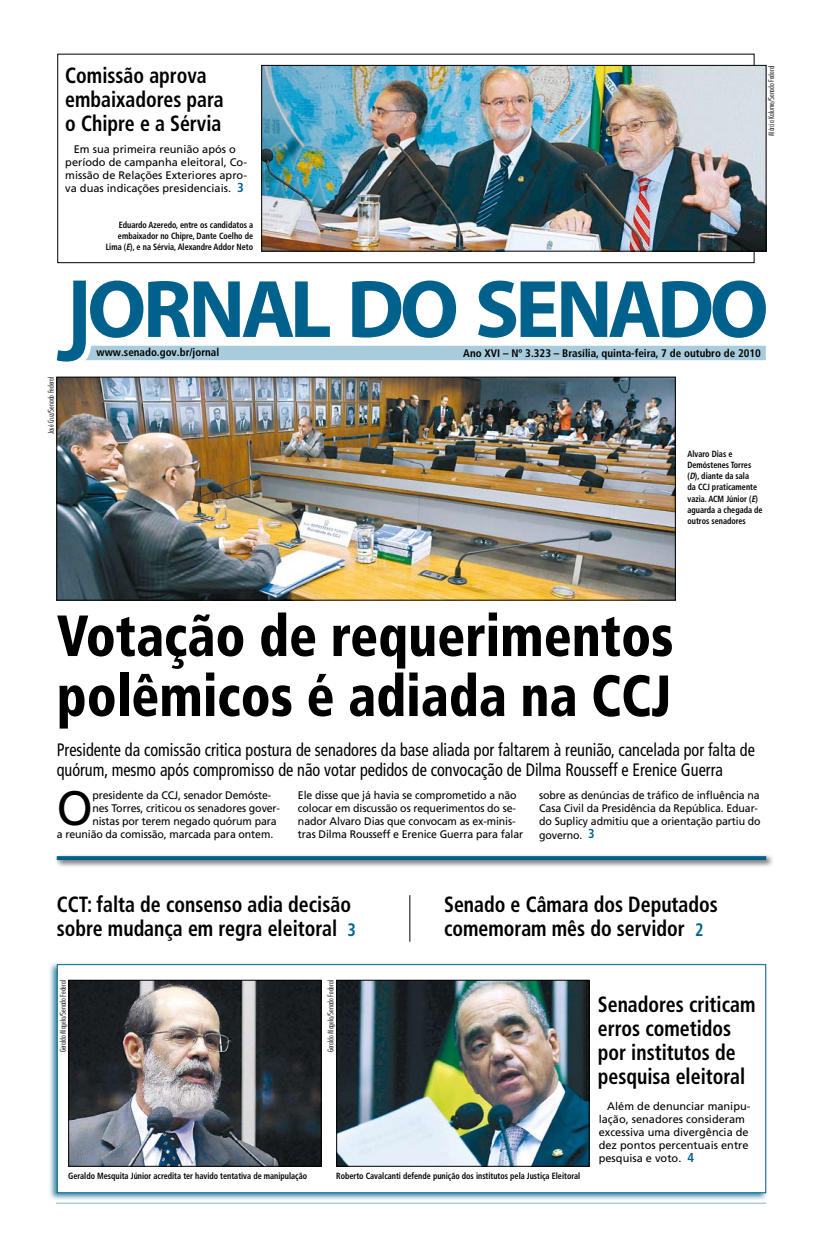
<style>
.page{position:relative;width:823px;height:1248px;background:#fff}
.page>*{position:absolute;margin:0;border:0;box-sizing:border-box;transform-origin:0 0}
.t1{font:900 condensed 58px/60px "Frutiger";color:#000;scale:.9 1}
.t2{font:48.2px "Frutiger";color:#000;scale:.96 1}
.t3{font:700 condensed 22px/24px "Frutiger";color:#000;scale:.9 1}
.t4{font:condensed 18px/20px "Frutiger";color:#000;scale:.9 1}
.t5{font:11px/13px "Frutiger";letter-spacing:-.01em;color:#000;scale:.96 1}
.t6{font:11px/13px "Frutiger";letter-spacing:-.01em;color:#000;text-align:center}
.t7{font:700 condensed 11px "Frutiger";color:#000}
.t8{font:700 condensed 9px/11px "Frutiger";color:#000;text-align:right;scale:.9 1}
.t9{font:300 condensed 8px "Futura BT";color:#000}
.s1{font-weight:700;font-stretch:condensed;font-size:13px;color:#00628c}
.s2{font-style:italic}
.s3{font-size:18px;color:#00628c}
</style>
<div class="page">
<div style="left:48px;top:961px;width:724px;height:244px;background:#00628c;opacity:.75"></div>
<div style="left:57px;top:964px;width:708px;height:228px;background:#fff;border:1px solid #00628c"></div>
<div style="left:57px;top:54px;width:697px;height:209px;border:1px solid #000"></div>
<svg style="left:57px;top:280px;width:708px;height:81px"></svg>
<img style="left:59px;top:379px;width:614px;height:219px">
<div style="left:57px;top:377px;width:618px;height:223px;border:1px solid #000"></div>
<img style="left:263px;top:67px;width:500px;height:182px">
<div style="left:261px;top:65px;width:504px;height:186px;border:1px solid #000"></div>
<img style="left:70px;top:982px;width:249px;height:182px">
<div style="left:68px;top:980px;width:253px;height:186px;border:1px solid #000"></div>
<div style="left:54px;top:853px;width:724px;height:19px;background:#000;opacity:.75"></div>
<svg style="left:57px;top:856px;width:708px;height:4px;background:#07658e"></svg>
<img style="left:338px;top:982px;width:249px;height:182px">
<div style="left:336px;top:980px;width:253px;height:186px;border:1px solid #000"></div>
<hr style="left:409px;top:895px;width:1px;height:46px;background:#000">
<h3 class="t3" style="left:65px;top:64px;width:178px">Comissão aprova embaixadores para o Chipre e a Sérvia</h3>
<p class="t6" style="left:65px;top:142px;width:183px">Em sua primeira reunião após o período de campanha eleitoral, Co&shy;missão de Relações Exteriores apro&shy;va duas indicações presidenciais. <span class="s1">3</span></p>
<p class="t8" style="left:106px;top:219px;width:165px">Eduardo Azeredo, entre os candidatos a embaixador no Chipre, Dante Coelho de<br>Lima (<span class="s2">E</span>), e na Sérvia, Alexandre Addor Neto</p>
<p class="t9" style="left:766px;top:136px;width:72px;rotate:-90deg">Márcia Kalume/Senado Federal</p>
<p class="t9" style="left:46px;top:434px;width:59px;rotate:-90deg">José Cruz/Senado Federal</p>
<p class="t7" style="left:96px;top:346px;width:124px">www.senado.gov.br/jornal</p>
<p class="t7" style="left:463px;top:346px;width:299px">Ano XVI – Nº 3.323 – Brasília, quinta-feira, 7 de outubro de 2010</p>
<p class="t8" style="left:687px;top:449px;width:85px;text-align:left">Alvaro Dias e<br>Demóstenes Torres (<span class="s2">D</span>), diante da sala<br>da CCJ praticamente vazia. ACM Júnior (<span class="s2">E</span>) aguarda a chegada de outros senadores</p>
<h1 class="t1" style="left:57px;top:605px;width:686px">Votação de requerimentos polêmicos é adiada na CCJ</h1>
<h3 class="t4" style="left:57px;top:739px;width:776px">Presidente da comissão critica postura de senadores da base aliada por faltarem à reunião, cancelada por falta de quórum, mesmo após compromisso de não votar pedidos de convocação de Dilma Rousseff e Erenice Guerra</h3>
<h2 class="t2" style="left:57px;top:780px;width:39px">O</h2>
<p class="t5" style="left:92px;top:789px;width:188px">presidente da CCJ, senador Demóste-</p>
<p class="t5" style="left:298px;top:789px;width:236px">Ele disse que já havia se comprometido a não colocar em discussão os requerimentos do se&shy;nador Alvaro Dias que convocam as ex-minis&shy;tras Dilma Rousseff e Erenice Guerra para falar</p>
<p class="t5" style="left:539px;top:789px;width:232px">sobre as denúncias de tráfico de influência na Casa Civil da Presidência da República. Eduar&shy;do Suplicy admitiu que a orientação partiu do governo. <span class="s1">3</span></p>
<p class="t5" style="left:92px;top:802px;width:197px">nes Torres, criticou os senadores gover-</p>
<p class="t5" style="left:92px;top:815px;width:193px">nistas por terem negado quórum para</p>
<p class="t5" style="left:57px;top:828px;width:227px">a reunião da comissão, marcada para ontem.</p>
<h3 class="t3" style="left:57px;top:892px;width:334px">CCT: falta de consenso adia decisão sobre mudança em regra eleitoral <span class="s3">3</span></h3>
<h3 class="t3" style="left:444px;top:892px;width:305px">Senado e Câmara dos Deputados comemoram mês do servidor <span class="s3">2</span></h3>
<p class="t9" style="left:58px;top:1052px;width:74px;rotate:-90deg">Geraldo Magela/Senado Federal</p>
<p class="t9" style="left:326px;top:1052px;width:74px;rotate:-90deg">Geraldo Magela/Senado Federal</p>
<p class="t8" style="left:68px;top:1170px;width:267px">Geraldo Mesquita Júnior acredita ter havido tentativa de manipulação</p>
<p class="t8" style="left:336px;top:1170px;width:272px">Roberto Cavalcanti defende punição dos institutos pela Justiça Eleitoral</p>
<h3 class="t3" style="left:597px;top:992px;width:177px">Senadores criticam erros cometidos por institutos de pesquisa eleitoral</h3>
<p class="t6" style="left:598px;top:1099px;width:153px;text-align:left;text-indent:9px">Além de denunciar manipu&shy;lação, senadores consideram excessiva uma divergência de dez pontos percentuais entre pesquisa e voto. <span class="s1">4</span></p>
</div>
